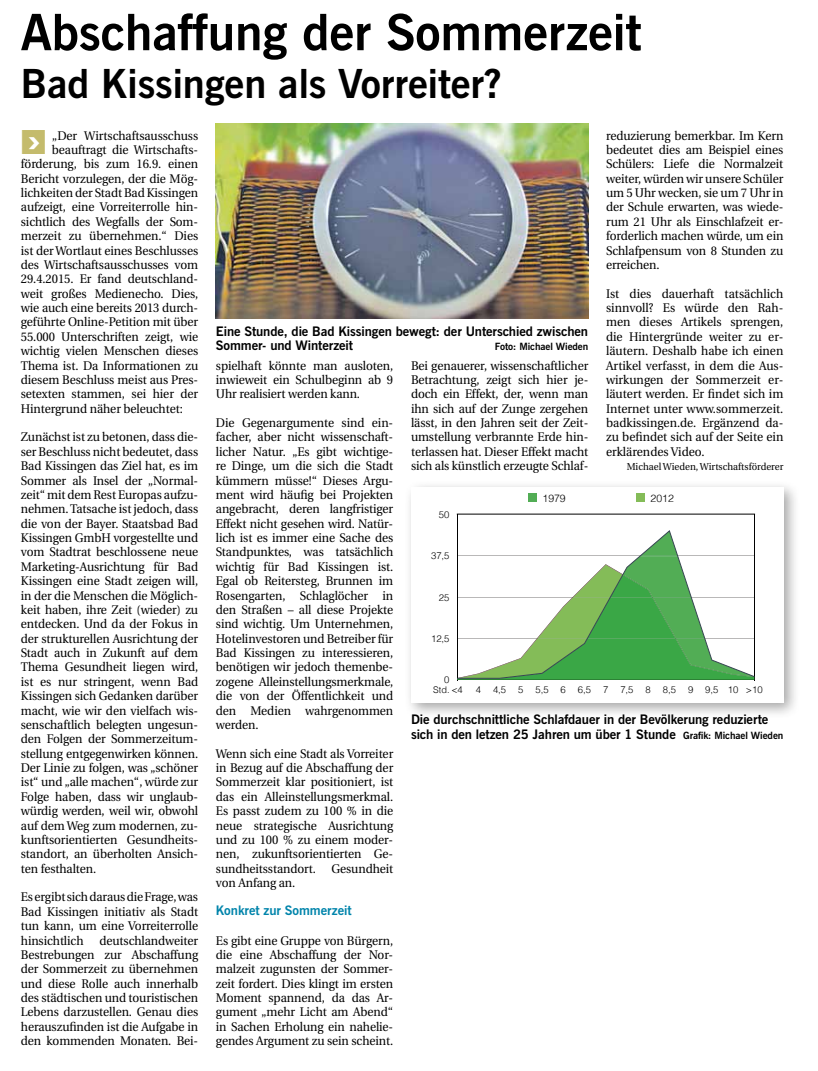
<style>
.page{position:relative;width:818px;height:1071px;background:#fff}
.page>*{position:absolute;margin:0;border:0;box-sizing:border-box;transform-origin:0 0}
.t1{font:700 50px "News Gothic BT";letter-spacing:-.005em;color:#000}
.t2{font:700 40px "News Gothic BT";letter-spacing:-.005em;color:#000}
.t3{font:700 37.62px "News Gothic BT";color:#fff;scale:1.2 1}
.t4{font:700 13.12px/14.4px "News Gothic BT";letter-spacing:-.01em;color:#000}
.t5{font:700 13.12px "News Gothic BT";letter-spacing:-.005em;color:#0084ab}
.t6{font:12.5px/14.4px "Utopia";letter-spacing:-.01em;color:#000;text-align:justify;scale:.95 1}
.t7{font:300 10.5px "Helvetica";color:#000}
.t8{font:10px "Utopia";color:#000;scale:.95 1}
.t9{font:700 10px "News Gothic BT";letter-spacing:-.01em;color:#000}
.t10{font:300 9.5px "Helvetica";color:#000}
.t11{font:300 9.12px "Helvetica";color:#000}
.s1{font-size:9.5px}
.s2{font-size:10px}
</style>
<div class="page">
<div style="left:403px;top:479px;width:396px;height:240px;background:#000;opacity:.35"></div>
<div style="left:411px;top:487px;width:372px;height:215px;background:#fff"></div>
<hr style="left:457px;top:514px;width:297px;height:1px;background:#000">
<hr style="left:754px;top:514px;width:1px;height:166px;background:#000">
<hr style="left:457px;top:514px;width:1px;height:166px;background:#000">
<svg style="left:457px;top:531px;width:297px;height:148px"></svg>
<div style="left:528px;top:494px;width:8px;height:8px;background:#52ad55"></div>
<div style="left:636px;top:494px;width:8px;height:8px;background:#84bc58"></div>
<img style="left:216px;top:123px;width:372px;height:195px">
<h1 class="t1" style="left:21px;top:2px;width:622px">Abschaffung der Sommerzeit</h1>
<h2 class="t2" style="left:21px;top:60px;width:482px">Bad Kissingen als Vorreiter?</h2>
<h3 class="t3" style="left:26px;top:116px;width:14px">›</h3>
<p class="t6" style="left:606px;top:128px;width:188px">reduzierung bemerkbar. Im Kern bedeutet dies am Beispiel eines Schülers: Liefe die Normalzeit weiter, würden wir unsere Schüler um 5 Uhr wecken, sie um 7 Uhr in der Schule erwarten, was wiede&shy;rum 21 Uhr als Einschlafzeit er&shy;forderlich machen würde, um ein Schlafpensum von 8 Stunden zu erreichen.</p>
<p class="t6" style="left:606px;top:287px;width:188px;text-align:left">Ist dies dauerhaft tatsächlich sinnvoll? Es würde den Rah&shy;men dieses Artikels sprengen, die Hintergründe weiter zu er&shy;läutern. Deshalb habe ich einen<br>Artikel verfasst, in dem die Aus&shy;wirkungen der Sommerzeit er&shy;läutert werden. Er findet sich im<br>Internet unter www.sommerzeit. badkissingen.de. Ergänzend da&shy;zu befindet sich auf der Seite ein erklärendes Video.</p>
<p class="t8" style="left:626px;top:461px;width:166px">Michael Wieden, Wirtschaftsförderer</p>
<p class="t6" style="left:52px;top:128px;width:155px">„Der Wirtschaftsausschuss</p>
<p class="t6" style="left:52px;top:143px;width:155px">beauftragt die Wirtschafts-</p>
<p class="t6" style="left:21px;top:157px;width:188px">förderung, bis zum 16.9. einen</p>
<p class="t6" style="left:21px;top:172px;width:186px">Bericht vorzulegen, der die Mög-</p>
<p class="t6" style="left:21px;top:186px;width:188px">lichkeiten der Stadt Bad Kissingen</p>
<p class="t6" style="left:21px;top:200px;width:186px">aufzeigt, eine Vorreiterrolle hin-</p>
<p class="t6" style="left:21px;top:215px;width:186px">sichtlich des Wegfalls der Som-</p>
<p class="t6" style="left:21px;top:229px;width:188px">merzeit zu übernehmen.“ Dies</p>
<p class="t6" style="left:21px;top:243px;width:188px">ist der Wortlaut eines Beschlusses</p>
<p class="t6" style="left:21px;top:258px;width:188px">des Wirtschaftsausschusses vom</p>
<p class="t6" style="left:21px;top:272px;width:188px">29.4.2015. Er fand deutschland-</p>
<p class="t6" style="left:21px;top:287px;width:188px">weit großes Medienecho. Dies,</p>
<p class="t6" style="left:21px;top:301px;width:188px">wie auch eine bereits 2013 durch-</p>
<p class="t6" style="left:21px;top:315px;width:188px">geführte Online-Petition mit über</p>
<p class="t6" style="left:21px;top:330px;width:188px">55.000 Unterschriften zeigt, wie</p>
<p class="t6" style="left:21px;top:344px;width:188px">wichtig vielen Menschen dieses</p>
<p class="t6" style="left:21px;top:358px;width:188px">Thema ist. Da Informationen zu</p>
<p class="t6" style="left:21px;top:373px;width:186px">diesem Beschluss meist aus Pres-</p>
<p class="t6" style="left:21px;top:387px;width:188px">setexten stammen, sei hier der</p>
<p class="t6" style="left:21px;top:402px;width:172px">Hintergrund näher beleuchtet:</p>
<p class="t6" style="left:21px;top:430px;width:188px;text-align:left">Zunächst ist zu betonen, dass die&shy;ser Beschluss nicht bedeutet, dass<br>Bad Kissingen das Ziel hat, es im<br>Sommer als Insel der „Normal&shy;zeit“ mit dem Rest Europas aufzu&shy;nehmen. Tatsache ist jedoch, dass die von der Bayer. Staatsbad Bad<br>Kissingen GmbH vorgestellte und vom Stadtrat beschlossene neue<br>Marketing-Ausrichtung für Bad<br>Kissingen eine Stadt zeigen will, in der die Menschen die Möglich&shy;keit haben, ihre Zeit (wieder) zu entdecken. Und da der Fokus in der strukturellen Ausrichtung der<br>Stadt auch in Zukunft auf dem<br>Thema Gesundheit liegen wird, ist es nur stringent, wenn Bad<br>Kissingen sich Gedanken darüber macht, wie wir den vielfach wis&shy;senschaftlich belegten ungesun&shy;den Folgen der Sommerzeitum&shy;stellung entgegenwirken können.<br>Der Linie zu folgen, was „schöner ist“ und „alle machen“, würde zur<br>Folge haben, dass wir unglaub&shy;würdig werden, weil wir, obwohl auf dem Weg zum modernen, zu&shy;kunftsorientierten Gesundheits&shy;standort, an überholten Ansich&shy;ten festhalten.</p>
<p class="t6" style="left:21px;top:890px;width:188px">Es ergibt sich daraus die Frage, was Bad Kissingen initiativ als Stadt tun kann, um eine Vorreiterrolle hinsichtlich</p>
<p class="t4" style="left:216px;top:324px;width:373px">Eine Stunde, die Bad Kissingen bewegt: der Unterschied zwischen<br>Sommer- und Winterzeit</p>
<p class="t9" style="left:494px;top:340px;width:95px">Foto: Michael Wieden</p>
<p class="t6" style="left:216px;top:358px;width:188px">spielhaft könnte man ausloten, inwieweit ein Schulbeginn ab 9<br>Uhr realisiert werden kann.</p>
<p class="t6" style="left:216px;top:416px;width:188px;text-align:left">Die Gegenargumente sind ein&shy;facher, aber nicht wissenschaft&shy;licher Natur. „Es gibt wichtige&shy;re Dinge, um die sich die Stadt kümmern müsse!“ Dieses Argu&shy;ment wird häufig bei Projekten angebracht, deren langfristiger<br>Effekt nicht gesehen wird. Natür-- lich ist es immer eine Sache des<br>Standpunktes, was tatsächlich wichtig für Bad Kissingen ist.<br>Egal ob Reitersteg, Brunnen im<br>Rosengarten, Schlaglöcher in den Straßen – all diese Projekte sind wichtig. Um Unternehmen,<br>Hotelinvestoren und Betreiber für<br>Bad Kissingen zu interessieren, benötigen wir jedoch themenbe&shy;zogene Alleinstellungsmerkmale, die von der Öffentlichkeit und den Medien wahrgenommen werden.</p>
<p class="t6" style="left:216px;top:747px;width:188px">Wenn sich eine Stadt als Vorreiter in Bezug auf die Abschaffung der Sommerzeit klar positioniert, ist das ein Alleinstellungsmerkmal.<br>Es passt zudem zu 100 % in die neue strategische Ausrichtung und zu 100 % zu einem moder&shy;nen, zukunftsorientierten Ge&shy;sundheitsstandort. Gesundheit von Anfang an.</p>
<p class="t5" style="left:216px;top:902px;width:137px">Konkret zur Sommerzeit</p>
<p class="t6" style="left:216px;top:933px;width:188px">Es gibt eine Gruppe von Bürgern, die eine Abschaffung der Nor&shy;malzeit zugunsten der Sommer&shy;zeit fordert. Dies klingt im ersten Moment spannend, da das Ar&shy;gument „mehr Licht am Abend“ in Sachen Erholung ein nahelie&shy;gendes Argument zu sein scheint.</p>
<p class="t6" style="left:411px;top:358px;width:188px">Bei genauerer, wissenschaftlicher Betrachtung, zeigt sich hier je&shy;doch ein Effekt, der, wenn man ihn sich auf der Zunge zergehen lässt, in den Jahren seit der Zeit&shy;umstellung verbrannte Erde hin&shy;terlassen hat. Dieser Effekt macht sich als künstlich erzeugte Schlaf-</p>
<p class="t7" style="left:542px;top:489px;width:25px">1979</p>
<p class="t7" style="left:650px;top:489px;width:25px">2012</p>
<p class="t10" style="left:439px;top:507px;width:12px">50</p>
<p class="t10" style="left:431px;top:548px;width:20px">37,5</p>
<p class="t10" style="left:439px;top:590px;width:12px">25</p>
<p class="t10" style="left:431px;top:631px;width:20px">12,5</p>
<p class="t10" style="left:444px;top:672px;width:7px">0</p>
<p class="t11" style="left:433px;top:683px;width:31px">Std. <span class="s1">&lt;4</span></p>
<p class="t10" style="left:475px;top:682px;width:7px">4</p>
<p class="t10" style="left:493px;top:682px;width:15px">4,5</p>
<p class="t10" style="left:518px;top:682px;width:7px">5</p>
<p class="t10" style="left:535px;top:682px;width:15px">5,5</p>
<p class="t10" style="left:560px;top:682px;width:7px">6</p>
<p class="t10" style="left:577px;top:682px;width:15px">6,5</p>
<p class="t10" style="left:603px;top:682px;width:7px">7</p>
<p class="t10" style="left:620px;top:682px;width:15px">7,5</p>
<p class="t10" style="left:645px;top:682px;width:7px">8</p>
<p class="t10" style="left:662px;top:682px;width:15px">8,5</p>
<p class="t10" style="left:687px;top:682px;width:7px">9</p>
<p class="t10" style="left:705px;top:682px;width:59px">9,5 10 &gt;10</p>
<p class="t4" style="left:411px;top:712px;width:374px">Die durchschnittliche Schlafdauer in der Bevölkerung reduzierte sich in den letzen 25 Jahren um über 1 Stunde <span class="s2">Grafik: Michael Wieden</span></p>
<p class="t6" style="left:21px;top:933px;width:188px;text-indent:79px">deutschlandweiter Bestrebungen zur Abschaffung der Sommerzeit zu übernehmen und diese Rolle auch innerhalb des städtischen und touristischen Lebens darzustellen. Genau dies herauszufinden ist die Aufgabe in den kommenden Monaten. Bei-</p>
</div>
